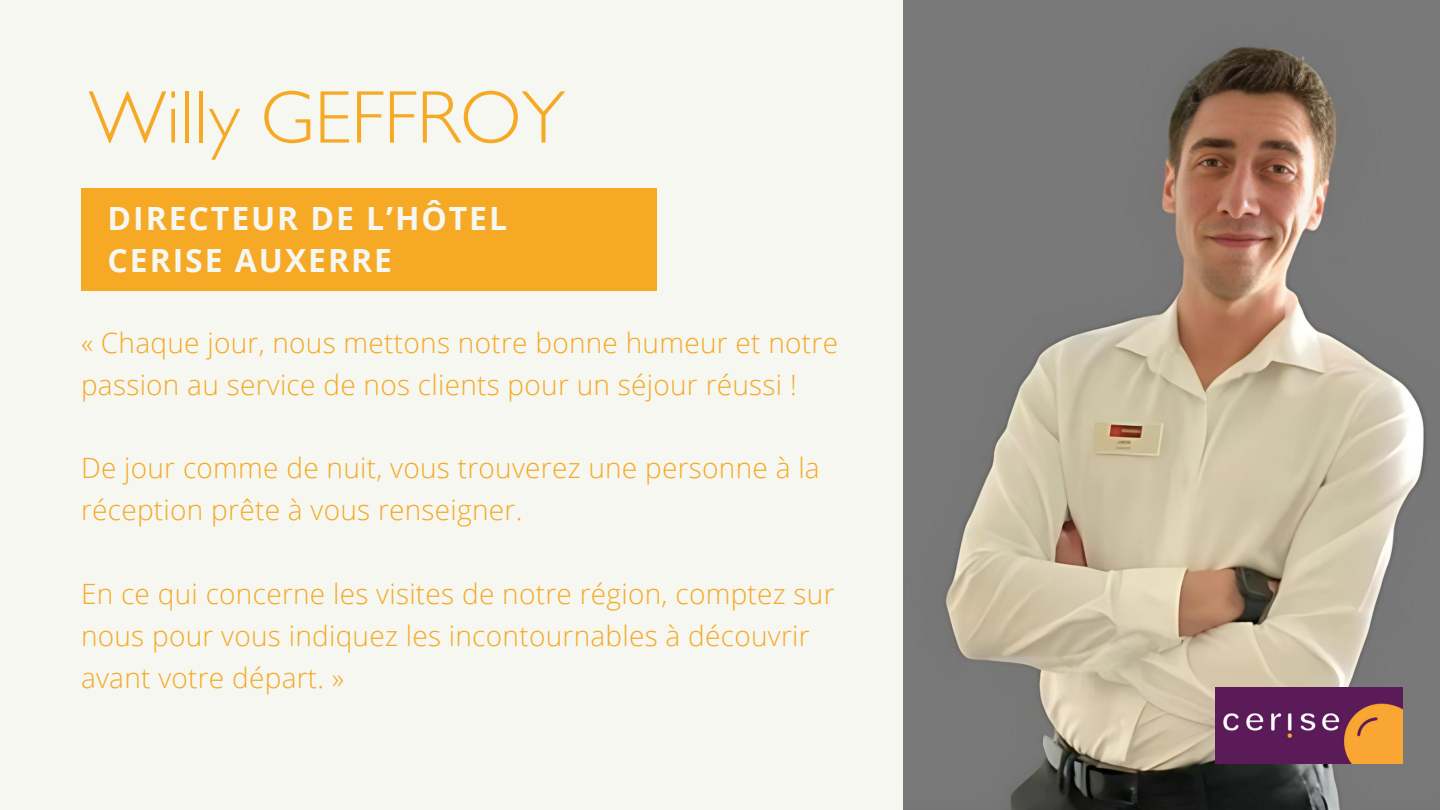
<style>
.page{position:relative;width:1440px;height:810px;background:#f5f7f0}
.page>*{position:absolute;margin:0;border:0;box-sizing:border-box;transform-origin:0 0}
.t1{font:300 75px "Gill Sans";color:#f6a925}
.t2{font:700 32px/42px "Open Sans";letter-spacing:.06em;color:#f5f7f0}
.t3{font:300 28px/41.9px "Open Sans";letter-spacing:.01em;color:#f6a925}
</style>
<div class="page">
<img style="left:903px;top:0;width:537px;height:810px">
<img style="left:1216px;top:687px;width:187px;height:77px">
<div style="left:81px;top:188px;width:575px;height:103px;background:#f6a925"></div>
<p class="t1" style="left:89px;top:75px;width:478px">Willy GEFFROY</p>
<p class="t2" style="left:108px;top:197px;width:401px">DIRECTEUR DE L’HÔTEL<br>CERISE AUXERRE</p>
<p class="t3" style="left:81px;top:321px;width:759px">« Chaque jour, nous mettons notre bonne humeur et notre passion au service de nos clients pour un séjour réussi !</p>
<p class="t3" style="left:81px;top:447px;width:740px">De jour comme de nuit, vous trouverez une personne à la réception prête à vous renseigner.</p>
<p class="t3" style="left:81px;top:572px;width:755px">En ce qui concerne les visites de notre région, comptez sur nous pour vous indiquez les incontournables à découvrir avant votre départ. »</p>
</div>
